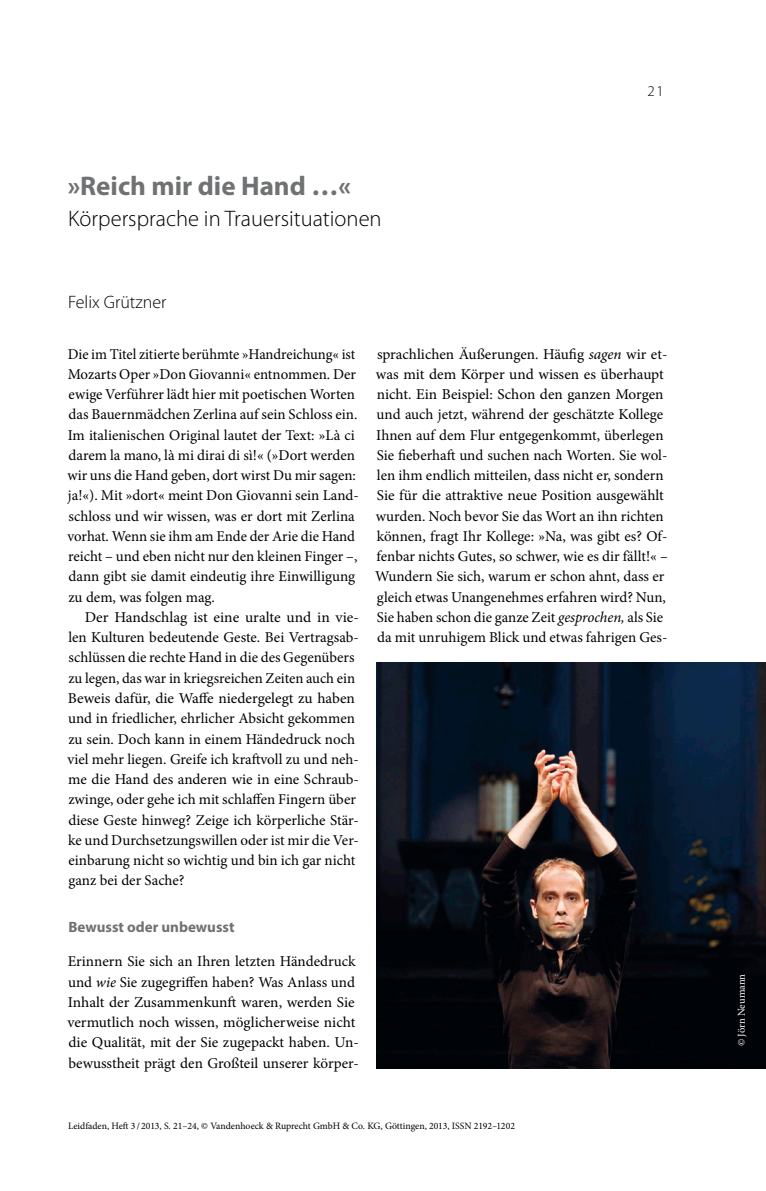
<style>
.page{position:relative;width:766px;height:1191px;background:#fff}
.page>*{position:absolute;margin:0;border:0;box-sizing:border-box;transform-origin:0 0}
.Kapitelueberschrift{font:700 27px "Myriad Pro";color:#6f7172}
.Unterueberschrift{font:300 22.5px "Myriad Pro";color:#000}
.Ueberschrift_Autor{font:300 18px "Myriad Pro";color:#000}
.Haupttext{font:15px/20.2px "Minion Pro";color:#000}
.Haupttext_mit_Einzug{font:15px/20.2px "Minion Pro";color:#000}
.Zwischenueberschrift{font:700 15px "Myriad Pro";color:#6f7172}
.Kolumne{font:300 15px "Myriad Pro";color:#000}
.Bildnachweis{font:10.5px "Minion Pro";letter-spacing:-.005em;color:#fff}
.Fußzeile{font:9.75px "Minion Pro";color:#000}
.s1{font-style:italic}
</style>
<div class="page">
<img style="left:376px;top:662px;width:389px;height:406px">
<div style="left:734px;top:971px;width:12px;height:75px;background:#000"></div>
<p class="Kapitelueberschrift" style="left:68px;top:168px;width:284px">»Reich mir die Hand …«</p>
<p class="Unterueberschrift" style="left:68px;top:205px;width:315px">Körpersprache in Trauersituationen</p>
<p class="Kolumne" style="left:647px;top:82px;width:18px">21</p>
<p class="Ueberschrift_Autor" style="left:68px;top:291px;width:100px">Felix Grützner</p>
<p class="Haupttext" style="left:67px;top:344px;width:293px">Die im Titel zitierte berühmte »Handreichung« ist Mozarts Oper »Don Giovanni« entnommen. Der ewige Verführer lädt hier mit poetischen Worten das Bauernmädchen Zerlina auf sein Schloss ein.<br>Im italienischen Original lautet der Text: »Là ci darem la mano, là mi dirai di sì!« (»Dort werden wir uns die Hand geben, dort wirst Du mir sagen: ja!«). Mit »dort« meint Don Giovanni sein Land&shy;schloss und wir wissen, was er dort mit Zerlina vorhat. Wenn sie ihm am Ende der Arie die Hand reicht – und eben nicht nur den kleinen Finger –, dann gibt sie damit eindeutig ihre Einwilligung zu dem, was folgen mag.</p>
<p class="Haupttext_mit_Einzug" style="left:67px;top:607px;width:293px;text-indent:17px">Der Handschlag ist eine uralte und in vie&shy;len Kulturen bedeutende Geste. Bei Vertragsab&shy;schlüssen die rechte Hand in die des Gegenübers zu legen, das war in kriegsreichen Zeiten auch ein Beweis dafür, die Waffe niedergelegt zu haben und in friedlicher, ehrlicher Absicht gekommen zu sein. Doch kann in einem Händedruck noch viel mehr liegen. Greife ich kraftvoll zu und neh&shy;me die Hand des anderen wie in eine Schraub&shy;zwinge, oder gehe ich mit schlaffen Fingern über diese Geste hinweg? Zeige ich körperliche Stär&shy;ke und Durchsetzungswillen oder ist mir die Ver&shy;einbarung nicht so wichtig und bin ich gar nicht ganz bei der Sache?</p>
<p class="Zwischenueberschrift" style="left:68px;top:917px;width:167px">Bewusst oder unbewusst</p>
<p class="Haupttext" style="left:67px;top:951px;width:293px">Erinnern Sie sich an Ihren letzten Händedruck und <span class="s1">wie</span> Sie zugegriffen haben? Was Anlass und Inhalt der Zusammenkunft waren, werden Sie vermutlich noch wissen, möglicherweise nicht die Qualität, mit der Sie zugepackt haben. Un&shy;bewusstheit prägt den Großteil unserer körper-</p>
<p class="Haupttext" style="left:375px;top:344px;width:294px">sprachlichen Äußerungen. Häufig <span class="s1">sagen</span> wir et&shy;was mit dem Körper und wissen es überhaupt nicht. Ein Beispiel: Schon den ganzen Morgen und auch jetzt, während der geschätzte Kollege Ihnen auf dem Flur entgegenkommt, überlegen Sie fieberhaft und suchen nach Worten. Sie wol&shy;len ihm endlich mitteilen, dass nicht er, sondern Sie für die attraktive neue Position ausgewählt wurden. Noch bevor Sie das Wort an ihn richten können, fragt Ihr Kollege: »Na, was gibt es? Of&shy;fenbar nichts Gutes, so schwer, wie es dir fällt!« – Wundern Sie sich, warum er schon ahnt, dass er gleich etwas Unangenehmes erfahren wird? Nun, Sie haben schon die ganze Zeit <span class="s1">gesprochen,</span> als Sie da mit unruhigem Blick und etwas fahrigen Ges-</p>
<p class="Fußzeile" style="left:68px;top:1119px;width:448px">Leidfaden, Heft 3 / 2013, S. 21–24, © Vandenhoeck &amp; Ruprecht GmbH &amp; Co. KG, Göttingen, 2013, ISSN 2192–1202</p>
<p class="Bildnachweis" style="left:734px;top:1046px;width:74px;rotate:-90deg">© Jörn Neumann</p>
</div>
